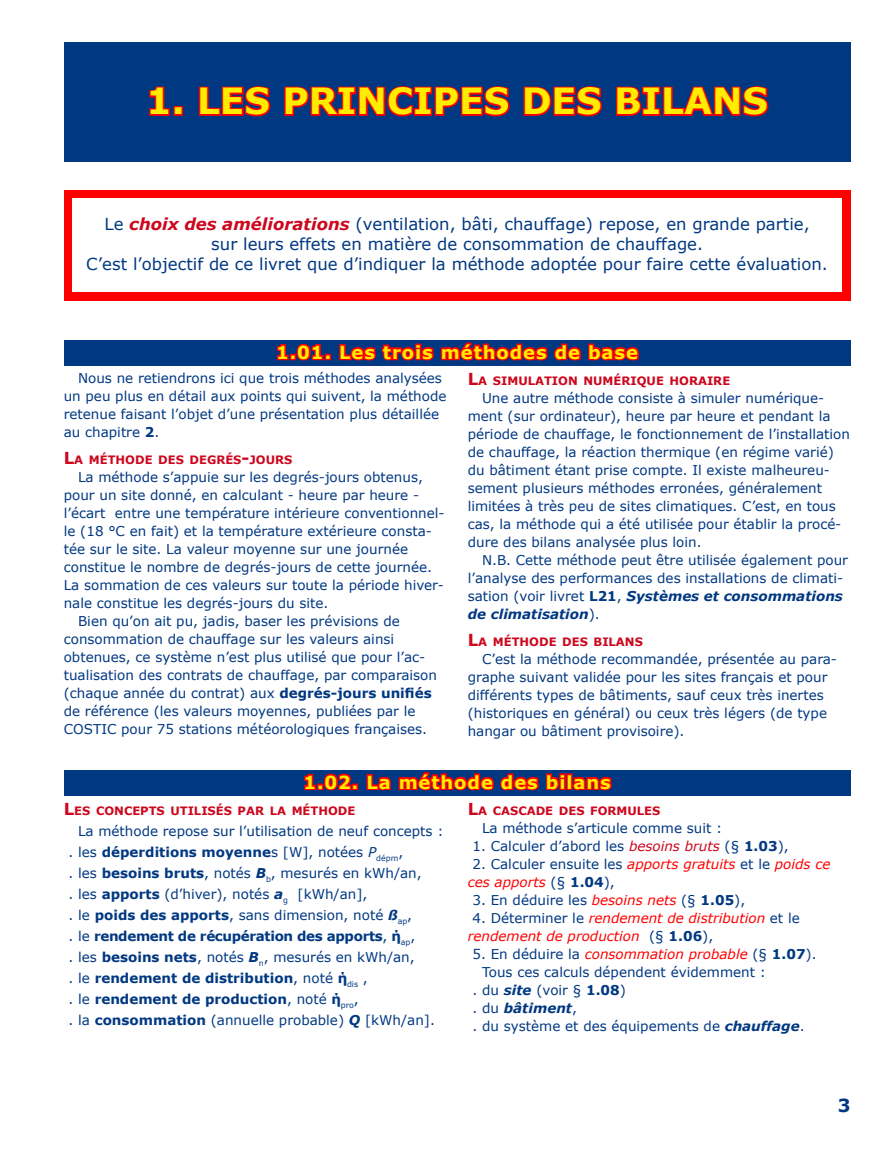
<style>
.page{position:relative;width:893px;height:1149px;background:#fff}
.page>*{position:absolute;margin:0;border:0;box-sizing:border-box;transform-origin:0 0}
.t1{font:700 36px "Verdana";color:#ffec00}
.t2{font:700 18px "Verdana";letter-spacing:.05em;color:#ffec00}
.t3{font:700 18px "Verdana";color:#003882}
.t4{font:16.5px/19.8px "Verdana";color:#003882;text-align:center}
.t5{font:13.5px/18px "Verdana";color:#003882}
.t6{font:italic 13.5px/18px "Verdana";color:#f00}
.t7{font:italic 700 13.5px "Verdana";color:#003882}
.t8{font:700 11.55px "Verdana";color:#cc071e}
.s1{font-weight:700;font-style:italic;color:#cc071e}
.s2{font-weight:700}
.s3{font-size:16.5px}
.s4{font-weight:700;font-style:italic}
.s5{font-style:italic}
.s6{font-style:italic;color:#cc071e}
.s7{font-style:normal;color:#003882}
.s8{font-weight:700;font-style:normal;color:#003882}
.s9{font-style:italic;color:#f00}
.s10{font-weight:400;font-style:normal}
</style>
<div class="page">
<div style="left:64px;top:43px;width:786px;height:119px;background:#003882"></div>
<svg style="left:149px;top:86px;width:21px;height:30px"></svg>
<div style="left:173px;top:106px;width:10px;height:10px;border:3px solid #f00"></div>
<svg style="left:198px;top:86px;width:73px;height:31px"></svg>
<svg style="left:284px;top:86px;width:226px;height:31px"></svg>
<svg style="left:523px;top:86px;width:79px;height:31px"></svg>
<svg style="left:615px;top:86px;width:154px;height:31px"></svg>
<div style="left:64px;top:340px;width:786px;height:26px;background:#003882"></div>
<svg style="left:277px;top:343px;width:48px;height:18px"></svg>
<div style="left:325px;top:353px;width:6px;height:7px;border:3px solid #f00"></div>
<svg style="left:339px;top:342px;width:300px;height:19px"></svg>
<div style="left:64px;top:770px;width:786px;height:25px;background:#003882"></div>
<svg style="left:304px;top:773px;width:54px;height:18px"></svg>
<svg style="left:366px;top:772px;width:246px;height:19px"></svg>
<div style="left:64px;top:190px;width:786px;height:110px;background:#f00"></div>
<div style="left:72px;top:198px;width:770px;height:94px;background:#fff"></div>
<h1 class="t1" style="left:146px;top:78px;width:623px">1. LES PRINCIPES DES BILANS</h1>
<p class="t4" style="left:86px;top:213px;width:743px">Le <span class="s1">choix des améliorations</span> (ventilation, bâti, chauffage) repose, en grande partie,<br>sur leurs effets en matière de consommation de chauffage.<br>C’est l’objectif de ce livret que d’indiquer la méthode adoptée pour faire cette évaluation.</p>
<h2 class="t2" style="left:276px;top:340px;width:363px">1.01. Les trois méthodes de base</h2>
<p class="t5" style="left:64px;top:368px;width:384px;text-indent:14px">Nous ne retiendrons ici que trois méthodes analysées un peu plus en détail aux points qui suivent, la méthode retenue faisant l’objet d’une présentation plus détaillée au chapitre <span class="s2">2</span>.</p>
<p class="t8" style="left:64px;top:452px;width:230px"><span class="s3">L</span>a méthode des degrés<span class="s3">-</span>jours</p>
<p class="t5" style="left:78px;top:467px;width:346px">La méthode s’appuie sur les degrés-jours obtenus,</p>
<p class="t5" style="left:64px;top:485px;width:357px">pour un site donné, en calculant - heure par heure -</p>
<p class="t5" style="left:64px;top:503px;width:382px">l’écart entre une température intérieure conventionnel-</p>
<p class="t5" style="left:64px;top:521px;width:370px">le (18 °C en fait) et la température extérieure consta-</p>
<p class="t5" style="left:64px;top:539px;width:346px">tée sur le site. La valeur moyenne sur une journée</p>
<p class="t5" style="left:64px;top:557px;width:370px">constitue le nombre de degrés-jours de cette journée.</p>
<p class="t5" style="left:64px;top:575px;width:382px">La sommation de ces valeurs sur toute la période hiver-</p>
<p class="t5" style="left:64px;top:593px;width:266px">nale constitue les degrés-jours du site.</p>
<p class="t5" style="left:78px;top:611px;width:323px">Bien qu’on ait pu, jadis, baser les prévisions de</p>
<p class="t5" style="left:64px;top:629px;width:332px">consommation de chauffage sur les valeurs ainsi</p>
<p class="t5" style="left:64px;top:647px;width:363px">obtenues, ce système n’est plus utilisé que pour l’ac-</p>
<p class="t5" style="left:64px;top:665px;width:375px">tualisation des contrats de chauffage, par comparaison</p>
<p class="t5" style="left:64px;top:683px;width:369px">(chaque année du contrat) aux <span class="s2">degrés-jours unifiés</span></p>
<p class="t5" style="left:64px;top:701px;width:353px">de référence (les valeurs moyennes, publiées par le</p>
<p class="t5" style="left:64px;top:719px;width:365px">COSTIC pour 75 stations météorologiques françaises.</p>
<p class="t8" style="left:468px;top:373px;width:264px"><span class="s3">L</span>a simulation numérique horaire</p>
<p class="t5" style="left:468px;top:388px;width:384px;text-indent:14px">Une autre méthode consiste à simuler numérique&shy;ment (sur ordinateur), heure par heure et pendant la période de chauffage, le fonctionnement de l’installation de chauffage, la réaction thermique (en régime varié) du bâtiment étant prise compte. Il existe malheureu&shy;sement plusieurs méthodes erronées, généralement limitées à très peu de sites climatiques. C’est, en tous cas, la méthode qui a été utilisée pour établir la procé&shy;dure des bilans analysée plus loin.</p>
<p class="t5" style="left:468px;top:550px;width:382px;text-indent:14px">N.B. Cette méthode peut être utilisée également pour l’analyse des performances des installations de climati&shy;sation (voir livret <span class="s2">L21</span>, <span class="s4">Systèmes et consommations de climatisation</span>).</p>
<p class="t8" style="left:468px;top:634px;width:177px"><span class="s3">L</span>a méthode des bilans</p>
<p class="t5" style="left:468px;top:649px;width:371px;text-indent:14px">C’est la méthode recommandée, présentée au para&shy;graphe suivant validée pour les sites français et pour différents types de bâtiments, sauf ceux très inertes (historiques en général) ou ceux très légers (de type hangar ou bâtiment provisoire).</p>
<h2 class="t2" style="left:303px;top:770px;width:309px">1.02. La méthode des bilans</h2>
<p class="t8" style="left:64px;top:803px;width:293px"><span class="s3">L</span>es concepts utilisés par la méthode</p>
<p class="t5" style="left:69px;top:819px;width:376px;line-height:21px;text-indent:10px">La méthode repose sur l’utilisation de neuf concepts : . les <span class="s2">déperditions moyenne</span>s [W], notées <span class="s5">P</span><sub>dépm</sub>,<br>. les <span class="s2">besoins bruts</span>, notés <span class="s4">B</span><sub>b</sub>, mesurés en kWh/an,<br>. les <span class="s2">apports</span> (d’hiver), notés <span class="s4">a</span><sub>g</sub> [kWh/an],<br>. le <span class="s2">poids des apports</span>, sans dimension, noté <span class="s4">ß</span><sub>ap</sub>,<br>. le <span class="s2">rendement de récupération des apports</span>, <span class="s2">ή</span><sub>ap</sub>,<br>. les <span class="s2">besoins nets</span>, notés <span class="s4">B</span><sub>n</sub>, mesurés en kWh/an,<br>. le <span class="s2">rendement de distribution</span>, noté <span class="s2">ή</span><sub>dis</sub> ,<br>. le <span class="s2">rendement de production</span>, noté <span class="s2">ή</span><sub>pro</sub>,<br>. la <span class="s2">consommation</span> (annuelle probable) <span class="s4">Q</span> [kWh/an].</p>
<p class="t8" style="left:468px;top:803px;width:194px"><span class="s3">L</span>a cascade des formules</p>
<p class="t5" style="left:482px;top:818px;width:242px">La méthode s’articule comme suit :</p>
<p class="t5" style="left:472px;top:836px;width:318px">1. Calculer d’abord les <span class="s6">besoins bruts</span> (§ <span class="s2">1.03</span>),</p>
<p class="t6" style="left:468px;top:854px;width:364px;text-indent:5px"><span class="s7">2. Calculer ensuite les</span> apports gratuits <span class="s7">et le</span> poids ce ces apports <span class="s7">(§</span> <span class="s8">1.04</span><span class="s7">),</span></p>
<p class="t5" style="left:472px;top:890px;width:274px">3. En déduire les <span class="s9">besoins nets</span> (§ <span class="s2">1.05</span>),</p>
<p class="t6" style="left:468px;top:908px;width:334px;text-indent:5px"><span class="s7">4. Déterminer le</span> rendement de distribution <span class="s7">et le </span>rendement de production <span class="s7">(§</span> <span class="s8">1.06</span><span class="s7">),</span></p>
<p class="t6" style="left:472px;top:944px;width:346px"><span class="s7">5. En déduire la</span> consommation probable <span class="s7">(§</span> <span class="s8">1.07</span><span class="s7">).</span></p>
<p class="t5" style="left:482px;top:962px;width:285px">Tous ces calculs dépendent évidemment :</p>
<p class="t5" style="left:472px;top:980px;width:155px">. du <span class="s4">site</span> (voir § <span class="s2">1.08</span>)</p>
<p class="t7" style="left:472px;top:999px;width:106px"><span class="s10">. du</span> bâtiment<span class="s10">,</span></p>
<p class="t5" style="left:472px;top:1016px;width:334px">. du système et des équipements de <span class="s4">chauffage</span>.</p>
<h2 class="t3" style="left:838px;top:1093px;width:14px">3</h2>
</div>
